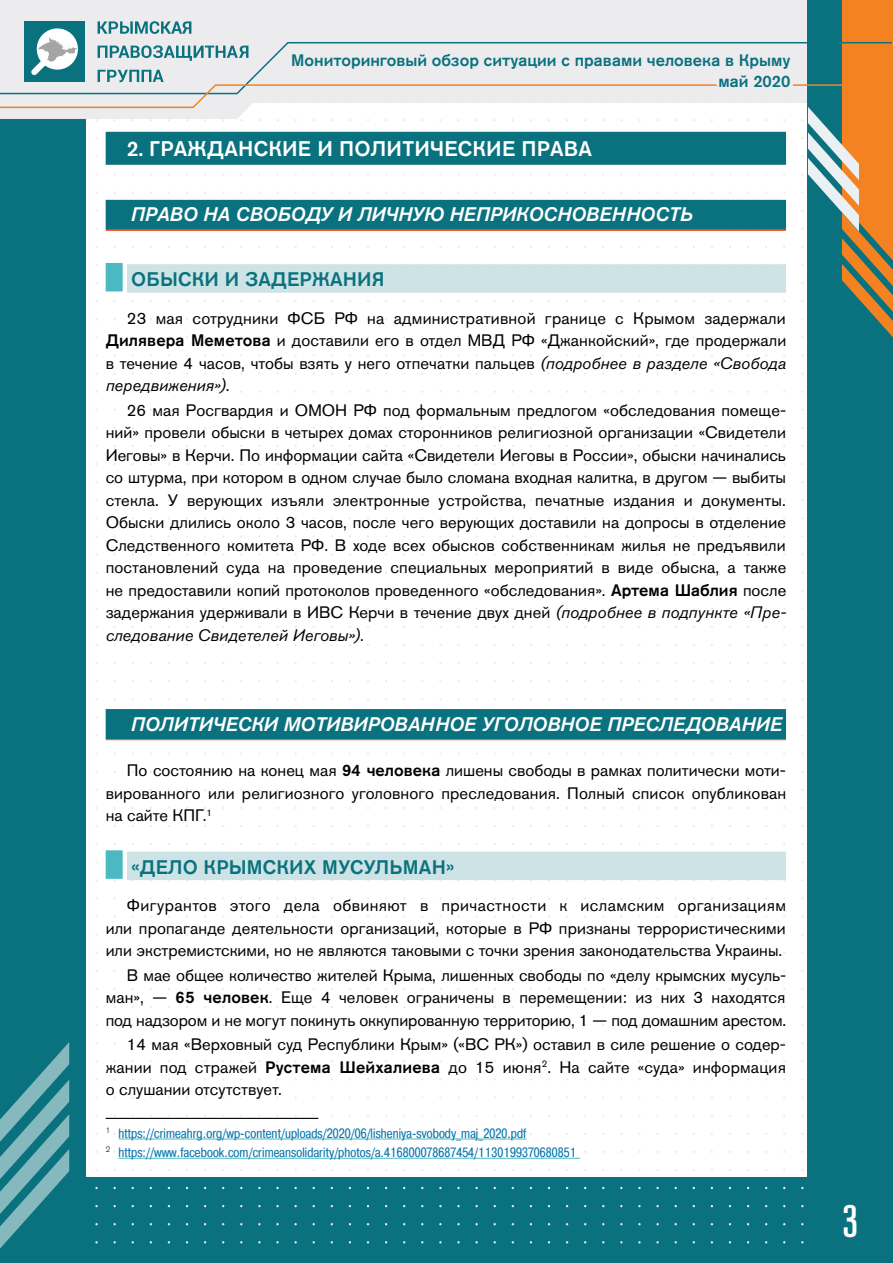
<style>
.page{position:relative;width:893px;height:1263px;background:#fff}
.page>*{position:absolute;margin:0;border:0;box-sizing:border-box;transform-origin:0 0}
.t1{font:500 condensed 45px "Akzidenz Grotesk Pro";color:#fff}
.t2{font:500 21px "Akzidenz Grotesk Pro";letter-spacing:.01em;color:#fff}
.t3{font:italic 500 19.5px "Akzidenz Grotesk Pro";letter-spacing:.01em;color:#fff}
.t4{font:500 19.5px "Akzidenz Grotesk Pro";letter-spacing:.01em;color:#0a727e}
.t5{font:16.5px/22.5px "Akzidenz Grotesk Pro";letter-spacing:.005em;color:#000;text-align:justify}
.t6{font:500 16.5px/20.7px "Akzidenz Grotesk Pro";color:#0a727e;text-align:right}
.t7{font:13.5px/19.2px "Pragmatica Cond C";letter-spacing:.01em;color:#0976ae}
.s1{font-weight:500}
.s2{font-style:italic}
</style>
<div class="page">
<div style="left:0;top:1178px;width:893px;height:85px;background:#0a727e"></div>
<div style="left:0;top:0;width:85px;height:1263px;background:#0a727e"></div>
<svg style="left:0;top:0;width:808px;height:119px;fill:#ececee"></svg>
<div style="left:808px;top:0;width:85px;height:1263px;background:#0a727e"></div>
<svg style="left:842px;top:0;width:51px;height:338px"></svg>
<svg style="left:801px;top:101px;width:58px;height:130px"></svg>
<svg style="left:0;top:1042px;width:69px;height:206px"></svg>
<div style="left:24px;top:21px;width:61px;height:61px;background:#0a727e"></div>
<svg style="left:38px;top:28px;width:39px;height:13px"></svg>
<svg style="left:98px;top:21px;width:20px;height:13px"></svg>
<svg style="left:120px;top:21px;width:13px;height:13px"></svg>
<svg style="left:135px;top:21px;width:24px;height:13px"></svg>
<svg style="left:161px;top:21px;width:10px;height:13px"></svg>
<svg style="left:171px;top:21px;width:20px;height:13px"></svg>
<svg style="left:0;top:41px;width:893px;height:54px;background:#cdd3d0"></svg>
<svg style="left:0;top:83px;width:718px;height:26px"></svg>
<hr style="left:793px;top:84px;width:100px;height:2px;background:#f48220">
<div style="left:106px;top:132px;width:680px;height:33px;background:#0a727e"></div>
<div style="left:106px;top:200px;width:680px;height:30px;background:#0a727e"></div>
<hr style="left:106px;top:230px;width:680px;height:1px;background:#f15a22">
<div style="left:127px;top:264px;width:659px;height:29px;background:#cee3e5"></div>
<div style="left:106px;top:263px;width:17px;height:28px;background:#4bb9c2"></div>
<div style="left:106px;top:709px;width:680px;height:30px;background:#0a727e"></div>
<hr style="left:106px;top:739px;width:680px;height:1px;background:#f15a22">
<div style="left:127px;top:851px;width:659px;height:29px;background:#cee3e5"></div>
<div style="left:106px;top:850px;width:17px;height:29px;background:#4bb9c2"></div>
<hr style="left:106px;top:1118px;width:212px;height:1px;background:#000">
<hr style="left:118px;top:1139px;width:408px;height:1px;background:#4bb9c2">
<hr style="left:118px;top:1158px;width:462px;height:1px;background:#4bb9c2">
<p class="t6" style="left:291px;top:49px;width:501px">Мониторинговый обзор ситуации с правами человека в Крыму май 2020</p>
<p class="t2" style="left:127px;top:135px;width:467px">2. ГРАЖДАНСКИЕ И ПОЛИТИЧЕСКИЕ ПРАВА</p>
<p class="t3" style="left:131px;top:202px;width:563px">ПРАВО НА СВОБОДУ И ЛИЧНУЮ НЕПРИКОСНОВЕННОСТЬ</p>
<p class="t4" style="left:131px;top:267px;width:255px">ОБЫСКИ И ЗАДЕРЖАНИЯ</p>
<p class="t5" style="left:106px;top:307px;width:682px;text-indent:21px">23 мая сотрудники ФСБ РФ на административной границе с Крымом задержали <span class="s1">Дилявера Меметова</span> и доставили его в отдел МВД РФ «Джанкойский», где продержали в течение 4 часов, чтобы взять у него отпечатки пальцев <span class="s2">(подробнее в разделе «Свобода передвижения»)</span>.</p>
<p class="t5" style="left:106px;top:399px;width:682px;text-indent:21px">26 мая Росгвардия и ОМОН РФ под формальным предлогом «обследования помеще&shy;ний» провели обыски в четырех домах сторонников религиозной организации «Свидетели Иеговы» в Керчи. По информации сайта «Свидетели Иеговы в России», обыски начинались со штурма, при котором в одном случае было сломана входная калитка, в другом — выбиты стекла. У верующих изъяли электронные устройства, печатные издания и документы.<br>Обыски длились около 3 часов, после чего верующих доставили на допросы в отделение Следственного комитета РФ. В ходе всех обысков собственникам жилья не предъявили постановлений суда на проведение специальных мероприятий в виде обыска, а также не предоставили копий протоколов проведенного «обследования». <span class="s1">Артема Шаблия</span> после задержания удерживали в ИВС Керчи в течение двух дней <span class="s2">(подробнее в подпункте «Пре&shy;следование Свидетелей Иеговы»)</span>.</p>
<p class="t3" style="left:131px;top:711px;width:652px">ПОЛИТИЧЕСКИ МОТИВИРОВАННОЕ УГОЛОВНОЕ ПРЕСЛЕДОВАНИЕ</p>
<p class="t5" style="left:106px;top:759px;width:682px;text-indent:21px">По состоянию на конец мая <span class="s1">94 человека</span> лишены свободы в рамках политически моти&shy;вированного или религиозного уголовного преследования. Полный список опубликован на сайте КПГ.<sup>1</sup></p>
<p class="t4" style="left:131px;top:854px;width:325px">«ДЕЛО КРЫМСКИХ МУСУЛЬМАН»</p>
<p class="t5" style="left:106px;top:894px;width:682px;text-indent:21px">Фигурантов этого дела обвиняют в причастности к исламским организациям или пропаганде деятельности организаций, которые в РФ признаны террористическими или экстремистскими, но не являются таковыми с точки зрения законодательства Украины.</p>
<p class="t5" style="left:106px;top:964px;width:682px;text-indent:21px">В мае общее количество жителей Крыма, лишенных свободы по «делу крымских мусуль&shy;ман», — <span class="s1">65 человек</span>. Еще 4 человек ограничены в перемещении: из них 3 находятся под надзором и не могут покинуть оккупированную территорию, 1 — под домашним арестом.</p>
<p class="t5" style="left:106px;top:1033px;width:682px;text-indent:21px">14 мая «Верховный суд Республики Крым» («ВС РК») оставил в силе решение о содер&shy;жании под стражей <span class="s1">Рустема Шейхалиева</span> до 15 июня<sup>2</sup>. На сайте «суда» информация о слушании отсутствует.</p>
<p class="t7" style="left:106px;top:1123px;width:472px"><sup>1</sup> https://crimeahrg.org/wp-content/uploads/2020/06/lisheniya-svobody_maj_2020.pdf<br><sup>2</sup> https://www.facebook.com/crimeansolidarity/photos/a.416800078687454/1130199370680851</p>
<h1 class="t1" style="left:842px;top:1192px;width:17px">3</h1>
</div>
